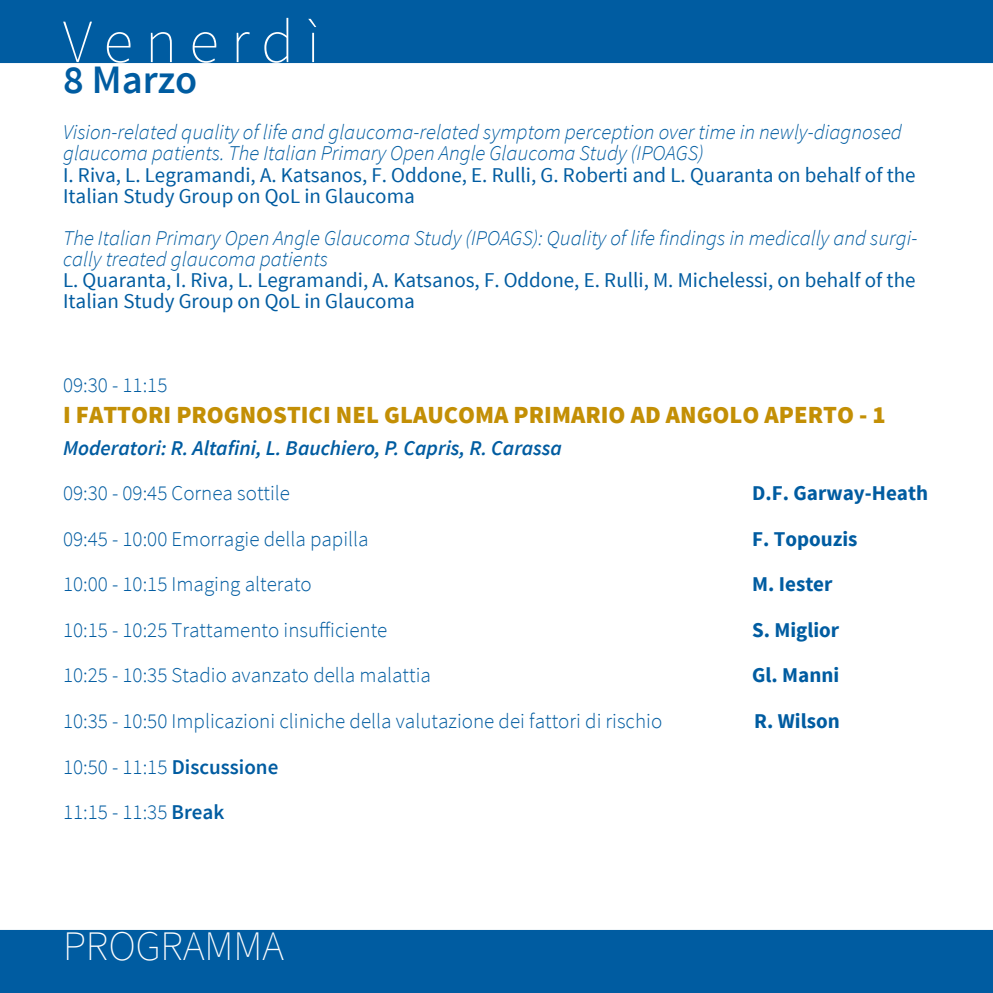
<style>
.page{position:relative;width:993px;height:993px;background:#fff}
.page>*{position:absolute;margin:0;border:0;box-sizing:border-box;transform-origin:0 0}
.t1{font:200 61.25px "Source Sans Pro";letter-spacing:.2em;color:#fff}
.t2{font:200 42px "Source Sans Pro";color:#fff}
.t3{font:600 40.25px "Source Sans Pro";letter-spacing:-.005em;color:#005ca1}
.t4{font:900 24.5px "Source Sans Pro";color:#c38f05}
.t5{font:300 21px "Source Sans Pro";color:#005ca1}
.t6{font:italic 300 21px/21px "Source Sans Pro";color:#005ca1}
.t7{font:21px/21px "Source Sans Pro";color:#005ca1}
.t8{font:700 21px "Source Sans Pro";color:#005ca1}
.t9{font:italic 600 21px "Source Sans Pro";color:#005ca1}
.s1{font-weight:600}
</style>
<div class="page">
<div style="left:0;top:0;width:992px;height:992px;background:#005ca1"></div>
<div style="left:0;top:63px;width:992px;height:866px;background:#fff"></div>
<p class="t1" style="left:63px;top:5px;width:258px">Venerdì</p>
<p class="t3" style="left:63px;top:54px;width:135px">8 Marzo</p>
<p class="t6" style="left:63px;top:122px;width:840px">Vision-related quality of life and glaucoma-related symptom perception over time in newly-diagnosed glaucoma patients. The Italian Primary Open Angle Glaucoma Study (IPOAGS)</p>
<p class="t7" style="left:63px;top:164px;width:853px">I. Riva, L. Legramandi, A. Katsanos, F. Oddone, E. Rulli, G. Roberti and L. Quaranta on behalf of the<br>Italian Study Group on QoL in Glaucoma</p>
<p class="t6" style="left:63px;top:227px;width:855px">The Italian Primary Open Angle Glaucoma Study (IPOAGS): Quality of life findings in medically and surgi&shy;cally treated glaucoma patients</p>
<p class="t7" style="left:63px;top:269px;width:853px">L. Quaranta, I. Riva, L. Legramandi, A. Katsanos, F. Oddone, E. Rulli, M. Michelessi, on behalf of the<br>Italian Study Group on QoL in Glaucoma</p>
<p class="t5" style="left:63px;top:372px;width:106px">09:30 - 11:15</p>
<p class="t4" style="left:63px;top:399px;width:824px">I FATTORI PROGNOSTICI NEL GLAUCOMA PRIMARIO AD ANGOLO APERTO - 1</p>
<p class="t9" style="left:63px;top:434px;width:500px">Moderatori: R. Altafini, L. Bauchiero, P. Capris, R. Carassa</p>
<p class="t5" style="left:63px;top:480px;width:228px">09:30 - 09:45 Cornea sottile</p>
<p class="t8" style="left:752px;top:479px;width:177px">D.F. Garway-Heath</p>
<p class="t5" style="left:63px;top:526px;width:307px">09:45 - 10:00 Emorragie della papilla</p>
<p class="t8" style="left:752px;top:525px;width:107px">F. Topouzis</p>
<p class="t5" style="left:63px;top:571px;width:250px">10:00 - 10:15 Imaging alterato</p>
<p class="t8" style="left:752px;top:570px;width:82px">M. Iester</p>
<p class="t5" style="left:63px;top:617px;width:326px">10:15 - 10:25 Trattamento insufficiente</p>
<p class="t8" style="left:752px;top:616px;width:89px">S. Miglior</p>
<p class="t5" style="left:63px;top:662px;width:369px">10:25 - 10:35 Stadio avanzato della malattia</p>
<p class="t8" style="left:752px;top:661px;width:89px">Gl. Manni</p>
<p class="t5" style="left:63px;top:708px;width:600px">10:35 - 10:50 Implicazioni cliniche della valutazione dei fattori di rischio</p>
<p class="t8" style="left:754px;top:707px;width:87px">R. Wilson</p>
<p class="t5" style="left:63px;top:753px;width:217px">10:50 - 11:15 <span class="s1">Discussione</span></p>
<p class="t5" style="left:63px;top:799px;width:163px">11:15 - 11:35 <span class="s1">Break</span></p>
<p class="t2" style="left:63px;top:919px;width:222px">PROGRAMMA</p>
</div>
